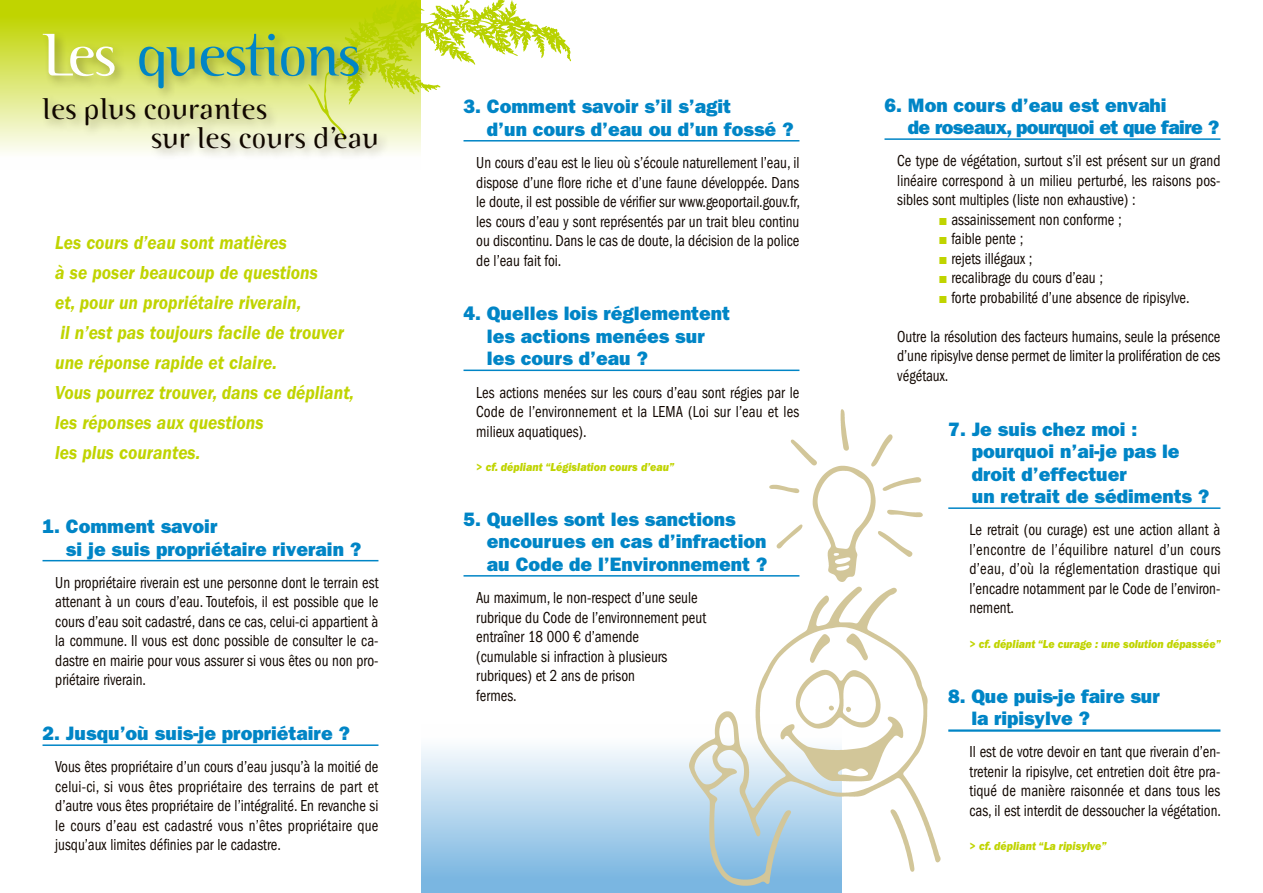
<style>
.page{position:relative;width:1263px;height:893px;background:#fff}
.page>*{position:absolute;margin:0;border:0;box-sizing:border-box;transform-origin:0 0}
.t1{font:300 60px "Binary ITC";letter-spacing:-.02em;color:#0085c6}
.t2{font:300 30px/28.5px "Binary ITC";letter-spacing:.02em;color:#110700}
.t3{font:800 19.5px/22.5px "Franklin Gothic LT";color:#0085c6}
.t4{font:italic 600 19.5px/30px "Franklin Gothic LT";color:#c0d400;scale:.9 1}
.t5{font:800 19.5px/22.5px "Franklin Gothic LT";letter-spacing:-.03em;color:#0085c6}
.t6{font:condensed 16.5px/19.5px "Franklin Gothic LT";color:#110700;text-align:justify;scale:.9 1}
.t7{font:italic 800 12px "Franklin Gothic LT";color:#c0d400;scale:.9 1}
.s1{color:#fff}
</style>
<div class="page">
<div style="left:0;top:0;width:421px;height:170px;background:linear-gradient(to bottom,#bad000,#fff)"></div>
<div style="left:421px;top:724px;width:421px;height:169px;background:linear-gradient(to bottom,#fff,#70b0df)"></div>
<svg style="left:308px;top:0;width:263px;height:141px"></svg>
<img style="left:686px;top:409px;width:255px;height:481px">
<hr style="left:43px;top:560px;width:335px;height:1px;background:#0085c6">
<hr style="left:43px;top:744px;width:335px;height:2px;background:#0085c6">
<hr style="left:463px;top:140px;width:336px;height:2px;background:#0085c6">
<hr style="left:463px;top:370px;width:336px;height:1px;background:#0085c6">
<hr style="left:463px;top:575px;width:336px;height:2px;background:#0085c6">
<hr style="left:884px;top:138px;width:336px;height:2px;background:#0085c6">
<hr style="left:948px;top:507px;width:272px;height:2px;background:#0085c6">
<hr style="left:948px;top:729px;width:272px;height:3px;background:#0085c6">
<div style="left:39px;top:29px;width:351px;height:132px;background:#110700;opacity:.3"></div>
<h1 class="t1" style="left:43px;top:20px;width:320px"><span class="s1">Les</span> questions</h1>
<h2 class="t2" style="left:151px;top:95px;width:229px;text-indent:-109px">les plus courantes<br>sur les cours d’eau</h2>
<p class="t4" style="left:55px;top:228px;width:334px">Les cours d’eau sont matières<br>à se poser beaucoup de questions<br>et, pour un propriétaire riverain,<br>il n’est pas toujours facile de trouver une réponse rapide et claire.<br>Vous pourrez trouver, dans ce dépliant, les réponses aux questions<br>les plus courantes.</p>
<p class="t3" style="left:66px;top:515px;width:297px;text-indent:-23px">1. Comment savoir<br>si je suis propriétaire riverain ?</p>
<p class="t6" style="left:55px;top:573px;width:361px">Un propriétaire riverain est une personne dont le terrain est attenant à un cours d’eau. Toutefois, il est possible que le cours d’eau soit cadastré, dans ce cas, celui-ci appartient à la commune. Il vous est donc possible de consulter le ca&shy;dastre en mairie pour vous assurer si vous êtes ou non pro&shy;priétaire riverain.</p>
<p class="t3" style="left:43px;top:722px;width:309px">2. Jusqu’où suis-je propriétaire ?</p>
<p class="t6" style="left:55px;top:757px;width:361px">Vous êtes propriétaire d’un cours d’eau jusqu’à la moitié de celui-ci, si vous êtes propriétaire des terrains de part et d’autre vous êtes propriétaire de l’intégralité. En revanche si le cours d’eau est cadastré vous n’êtes propriétaire que jusqu’aux limites définies par le cadastre.</p>
<p class="t3" style="left:487px;top:95px;width:308px;text-indent:-23px">3. Comment savoir s’il s’agit<br>d’un cours d’eau ou d’un fossé ?</p>
<p class="t6" style="left:476px;top:153px;width:361px">Un cours d’eau est le lieu où s’écoule naturellement l’eau, il dispose d’une flore riche et d’une faune développée. Dans le doute, il est possible de vérifier sur www.geoportail.gouv.fr, les cours d’eau y sont représentés par un trait bleu continu ou discontinu. Dans le cas de doute, la décision de la police de l’eau fait foi.</p>
<p class="t3" style="left:487px;top:302px;width:244px;text-indent:-23px">4. Quelles lois réglementent les actions menées sur les cours d’eau ?</p>
<p class="t6" style="left:476px;top:382px;width:361px">Les actions menées sur les cours d’eau sont régies par le Code de l’environnement et la LEMA (Loi sur l’eau et les milieux aquatiques).</p>
<p class="t7" style="left:476px;top:460px;width:222px">&gt; cf. dépliant “Législation cours d’eau”</p>
<p class="t3" style="left:487px;top:508px;width:282px;text-indent:-23px">5. Quelles sont les sanctions encourues en cas d’infraction au Code de l’Environnement ?</p>
<p class="t6" style="left:476px;top:588px;width:257px;text-align:left">Au maximum, le non-respect d’une seule rubrique du Code de l’environnement peut entraîner 18 000 € d’amende<br>(cumulable si infraction à plusieurs rubriques) et 2 ans de prison<br>fermes.</p>
<p class="t5" style="left:908px;top:94px;width:313px;text-indent:-23px">6. Mon cours d’eau est envahi<br>de roseaux, pourquoi et que faire ?</p>
<p class="t6" style="left:897px;top:151px;width:361px">Ce type de végétation, surtout s’il est présent sur un grand</p>
<p class="t6" style="left:897px;top:171px;width:361px">linéaire correspond à un milieu perturbé, les raisons pos-</p>
<p class="t6" style="left:897px;top:190px;width:266px">sibles sont multiples (liste non exhaustive) :</p>
<p class="t6" style="left:951px;top:210px;width:191px">assainissement non conforme ;</p>
<p class="t6" style="left:951px;top:229px;width:81px">faible pente ;</p>
<p class="t6" style="left:951px;top:249px;width:91px">rejets illégaux ;</p>
<p class="t6" style="left:951px;top:268px;width:170px">recalibrage du cours d’eau ;</p>
<p class="t6" style="left:951px;top:288px;width:266px">forte probabilité d’une absence de ripisylve.</p>
<p class="t6" style="left:897px;top:327px;width:361px">Outre la résolution des facteurs humains, seule la présence d’une ripisylve dense permet de limiter la prolifération de ces végétaux.</p>
<p class="t3" style="left:972px;top:418px;width:239px;text-indent:-23px">7. Je suis chez moi : pourquoi n’ai-je pas le droit d’effectuer<br>un retrait de sédiments ?</p>
<p class="t6" style="left:969px;top:520px;width:280px">Le retrait (ou curage) est une action allant à l’encontre de l’équilibre naturel d’un cours d’eau, d’où la réglementation drastique qui l’encadre notamment par le Code de l’environ&shy;nement.</p>
<p class="t7" style="left:969px;top:637px;width:281px">&gt; cf. dépliant “Le curage : une solution dépassée”</p>
<p class="t3" style="left:971px;top:685px;width:190px;text-indent:-23px">8. Que puis-je faire sur la ripisylve ?</p>
<p class="t6" style="left:969px;top:742px;width:281px">Il est de votre devoir en tant que riverain d’en&shy;tretenir la ripisylve, cet entretien doit être pra&shy;tiqué de manière raisonnée et dans tous les cas, il est interdit de dessoucher la végétation.</p>
<p class="t7" style="left:969px;top:839px;width:154px">&gt; cf. dépliant “La ripisylve”</p>
</div>
